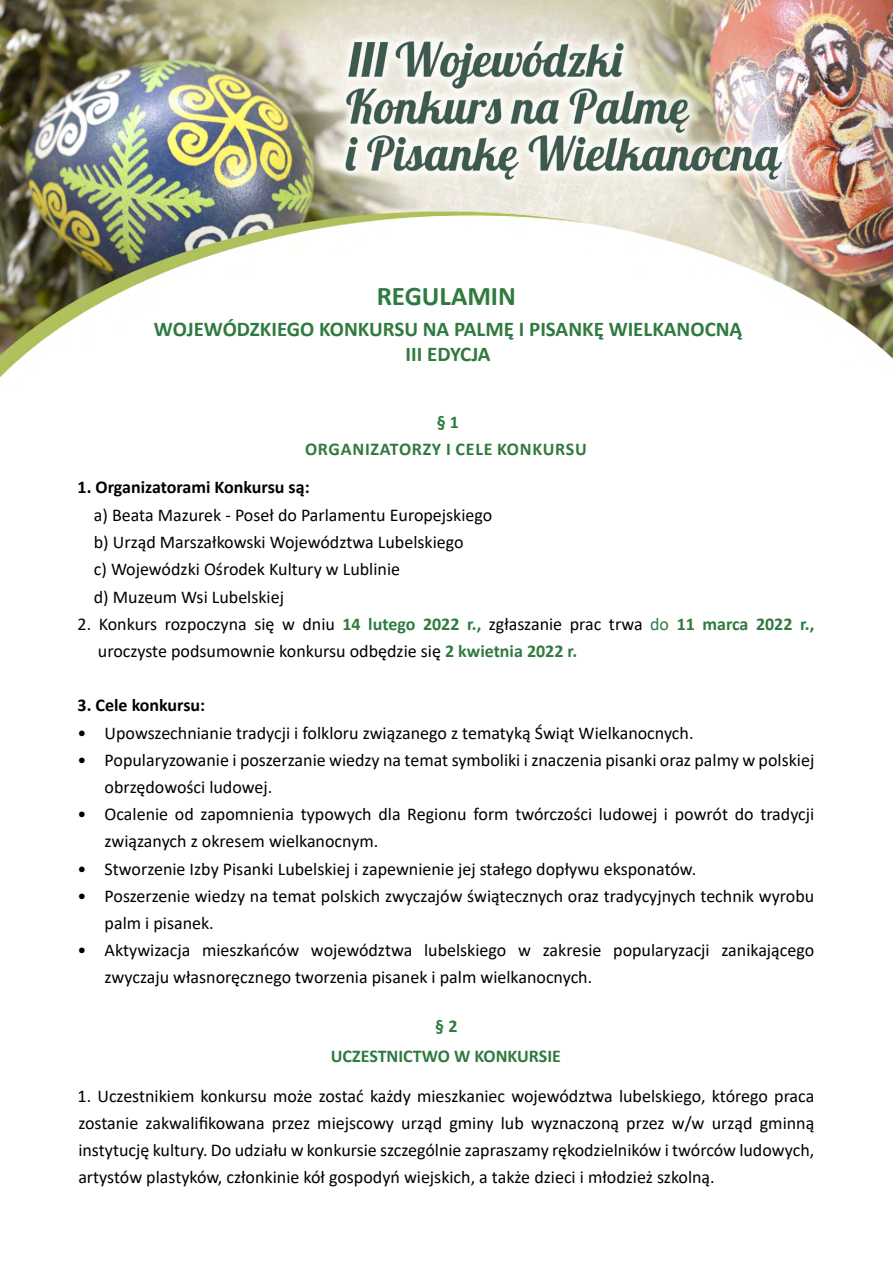
<style>
.page{position:relative;width:893px;height:1263px;background:#fff}
.page>*{position:absolute;margin:0;border:0;box-sizing:border-box;transform-origin:0 0}
.t1{font:700 27px "Calibri";color:#2f7a3f}
.t2{font:700 21px/25.2px "Calibri";color:#2f7a3f;text-align:center}
.t3{font:18px/27px "Calibri";color:#000}
.t4{font:700 18px/30.3px "Calibri";color:#2f7a3f;text-align:center}
.t5{font:700 18px "Calibri";color:#000}
.s1{font-weight:700;color:#2f7a3f}
.s2{color:#2f7a3f}
</style>
<div class="page">
<img style="left:0;top:0;width:893px;height:378px">
<h1 class="t1" style="left:377px;top:277px;width:141px">REGULAMIN</h1>
<p class="t2" style="left:154px;top:316px;width:590px">WOJEWÓDZKIEGO KONKURSU NA PALMĘ I PISANKĘ WIELKANOCNĄ<br>III EDYCJA</p>
<p class="t4" style="left:437px;top:407px;width:24px">§ 1</p>
<p class="t4" style="left:305px;top:434px;width:25px">Organiza</p>
<p class="t4" style="left:390px;top:434px;width:21px">torzy</p>
<p class="t4" style="left:446px;top:434px;width:20px">i cele</p>
<p class="t4" style="left:497px;top:434px;width:12px">konkursu</p>
<p class="t5" style="left:78px;top:475px;width:234px">1. Organizatorami Konkursu są:</p>
<p class="t3" style="left:94px;top:501px;width:400px">a) Beata Mazurek - Poseł do Parlamentu Europejskiego b) Urząd Marszałkowski Województwa Lubelskiego<br>c) Wojewódzki Ośrodek Kultury w Lublinie<br>d) Muzeum Wsi Lubelskiej</p>
<p class="t3" style="left:98px;top:610px;width:718px;text-indent:-20px">2. Konkurs rozpoczyna się w dniu <span class="s1">14 lutego 2022 r.,</span> zgłaszanie prac trwa <span class="s2">do</span> <span class="s1">11 marca 2022 r., </span>uroczyste podsumownie konkursu odbędzie się <span class="s1">2 kwietnia 2022 r.</span></p>
<p class="t5" style="left:78px;top:693px;width:129px">3. Cele konkursu:</p>
<p class="t3" style="left:78px;top:719px;width:617px">• Upowszechnianie tradycji i folkloru związanego z tematyką Świąt Wielkanocnych.</p>
<p class="t3" style="left:105px;top:746px;width:711px;text-indent:-27px">• Popularyzowanie i poszerzanie wiedzy na temat symboliki i znaczenia pisanki oraz palmy w polskiej obrzędowości ludowej.</p>
<p class="t3" style="left:105px;top:800px;width:711px;text-indent:-27px">• Ocalenie od zapomnienia typowych dla Regionu form twórczości ludowej i powrót do tradycji związanych z okresem wielkanocnym.</p>
<p class="t3" style="left:78px;top:855px;width:620px">• Stworzenie Izby Pisanki Lubelskiej i zapewnienie jej stałego dopływu eksponatów.</p>
<p class="t3" style="left:105px;top:882px;width:711px;text-indent:-27px">• Poszerzenie wiedzy na temat polskich zwyczajów świątecznych oraz tradycyjnych technik wyrobu palm i pisanek.</p>
<p class="t3" style="left:105px;top:936px;width:711px;text-indent:-27px">• Aktywizacja mieszkańców województwa lubelskiego w zakresie popularyzacji zanikającego zwyczaju własnoręcznego tworzenia pisanek i palm wielkanocnych.</p>
<p class="t4" style="left:331px;top:1011px;width:232px">§ 2<br>UCZESTNICTWO W KONKURSIE</p>
<p class="t3" style="left:78px;top:1082px;width:738px;text-align:justify">1. Uczestnikiem konkursu może zostać każdy mieszkaniec województwa lubelskiego, którego praca zostanie zakwalifikowana przez miejscowy urząd gminy lub wyznaczoną przez w/w urząd gminną instytucję kultury. Do udziału w konkursie szczególnie zapraszamy rękodzielników i twórców ludowych, artystów plastyków, członkinie kół gospodyń wiejskich, a także dzieci i młodzież szkolną.</p>
</div>
